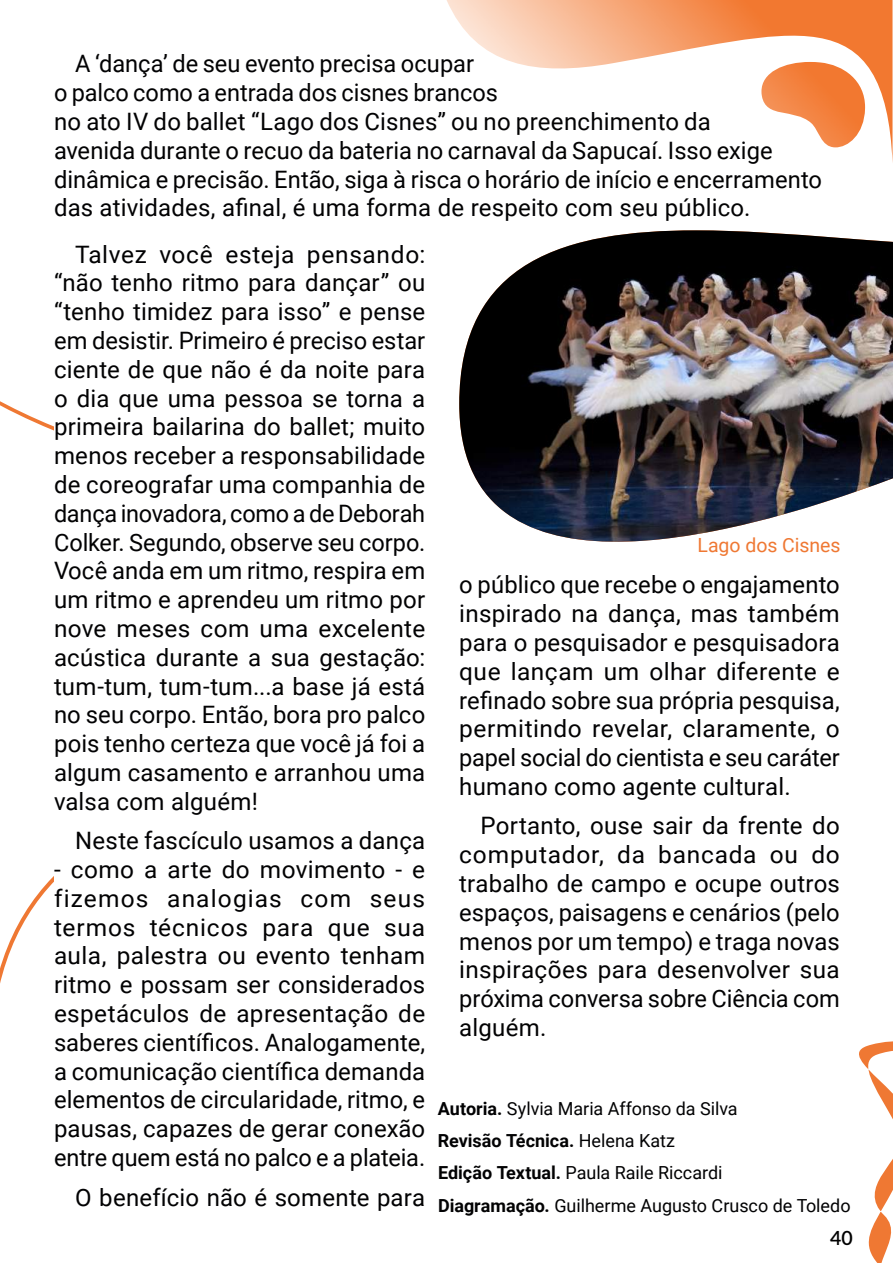
<style>
.page{position:relative;width:893px;height:1263px;background:#fff}
.page>*{position:absolute;margin:0;border:0;box-sizing:border-box;transform-origin:0 0}
.t1{font:24px/28.8px "Roboto";letter-spacing:.005em;color:#020203;text-align:justify}
.t2{font:19.5px "Roboto";letter-spacing:-.005em;color:#ef7833}
.t3{font:600 19.5px "Lato";color:#000}
.t4{font:18px/32.2px "Roboto";letter-spacing:-.005em;color:#020203}
.s1{font-weight:700}
</style>
<div class="page">
<img style="left:447px;top:0;width:445px;height:98px">
<img style="left:840px;top:62px;width:25px;height:36px">
<svg style="left:447px;top:53px;width:393px;height:45px"></svg>
<svg style="left:762px;top:98px;width:131px;height:65px"></svg>
<img style="left:459px;top:230px;width:434px;height:312px">
<svg style="left:859px;top:1041px;width:34px;height:222px"></svg>
<p class="t1" style="left:54px;top:49px;width:769px;text-align:left;text-indent:21px">A ‘dança’ de seu evento precisa ocupar<br>o palco como a entrada dos cisnes brancos<br>no ato IV do ballet “Lago dos Cisnes” ou no preenchimento da<br>avenida durante o recuo da bateria no carnaval da Sapucaí. Isso exige dinâmica e precisão. Então, siga à risca o horário de início e encerramento das atividades, afinal, é uma forma de respeito com seu público.</p>
<p class="t1" style="left:54px;top:239px;width:373px;text-indent:21px">Talvez você esteja pensando: “não tenho ritmo para dançar” ou “tenho timidez para isso” e pense em desistir. Primeiro é preciso estar ciente de que não é da noite para o dia que uma pessoa se torna a primeira bailarina do ballet; muito menos receber a responsabilidade de coreografar uma companhia de dança inovadora, como a de Deborah Colker. Segundo, observe seu corpo.<br>Você anda em um ritmo, respira em um ritmo e aprendeu um ritmo por nove meses com uma excelente acústica durante a sua gestação: tum-tum, tum-tum...a base já está no seu corpo. Então, bora pro palco pois tenho certeza que você já foi a algum casamento e arranhou uma valsa com alguém!</p>
<p class="t1" style="left:75px;top:825px;width:351px">Neste fascículo usamos a dança</p>
<p class="t1" style="left:54px;top:854px;width:373px">- como a arte do movimento - e fizemos analogias com seus termos técnicos para que sua aula, palestra ou evento tenham ritmo e possam ser considerados espetáculos de apresentação de saberes científicos. Analogamente, a comunicação científica demanda elementos de circularidade, ritmo, e pausas, capazes de gerar conexão entre quem está no palco e a plateia.</p>
<p class="t1" style="left:75px;top:1182px;width:351px">O benefício não é somente para</p>
<p class="t2" style="left:697px;top:532px;width:145px">Lago dos Cisnes</p>
<p class="t1" style="left:459px;top:569px;width:382px">o público que recebe o engajamento inspirado na dança, mas também para o pesquisador e pesquisadora que lançam um olhar diferente e refinado sobre sua própria pesquisa, permitindo revelar, claramente, o papel social do cientista e seu caráter humano como agente cultural.</p>
<p class="t1" style="left:459px;top:810px;width:382px;text-indent:21px">Portanto, ouse sair da frente do computador, da bancada ou do trabalho de campo e ocupe outros espaços, paisagens e cenários (pelo menos por um tempo) e traga novas inspirações para desenvolver sua próxima conversa sobre Ciência com alguém.</p>
<p class="t4" style="left:438px;top:1092px;width:414px"><span class="s1">Autoria.</span> Sylvia Maria Affonso da Silva<br><span class="s1">Revisão Técnica.</span> Helena Katz<br><span class="s1">Edição Textual.</span> Paula Raile Riccardi<br><span class="s1">Diagramação.</span> Guilherme Augusto Crusco de Toledo</p>
<p class="t3" style="left:830px;top:1223px;width:24px">40</p>
</div>
